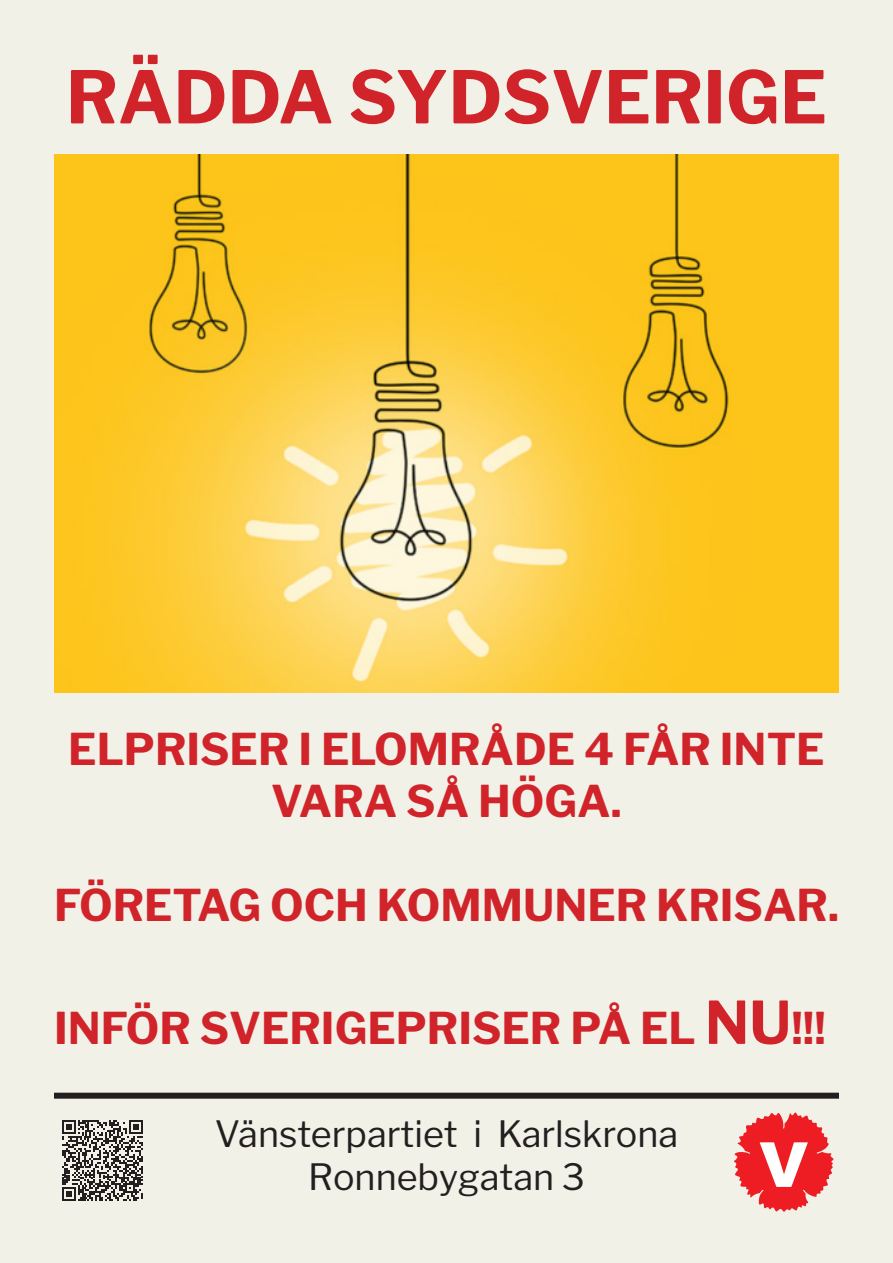
<style>
.page{position:relative;width:893px;height:1263px;background:#f1f1e7}
.page>*{position:absolute;margin:0;border:0;box-sizing:border-box;transform-origin:0 0}
.t1{font:700 72px "Libre Franklin";color:#d1232a}
.t2{font:700 43.5px/52.2px "Libre Franklin";color:#d1232a;text-align:center}
.t3{font:36px "Libre Franklin";color:#231f20}
.s1{font-size:58.5px}
</style>
<div class="page">
<div style="left:54px;top:1093px;width:785px;height:6px;background:#231f20"></div>
<svg style="left:734px;top:1112px;width:99px;height:100px"></svg>
<svg style="left:62px;top:1120px;width:81px;height:81px"></svg>
<img style="left:54px;top:154px;width:785px;height:539px">
<p class="t1" style="left:66px;top:54px;width:763px">RÄDDA SYDSVERIGE</p>
<p class="t2" style="left:68px;top:723px;width:758px">ELPRISER I ELOMRÅDE 4 FÅR INTE<br>VARA SÅ HÖGA.</p>
<p class="t2" style="left:54px;top:880px;width:786px">FÖRETAG OCH KOMMUNER KRISAR.</p>
<p class="t2" style="left:54px;top:1002px;width:773px">INFÖR SVERIGEPRISER PÅ EL <span class="s1">NU</span>!!!</p>
<p class="t3" style="left:215px;top:1112px;width:465px">Vänsterpartiet i Karlskrona</p>
<p class="t3" style="left:308px;top:1155px;width:278px">Ronnebygatan 3</p>
</div>
